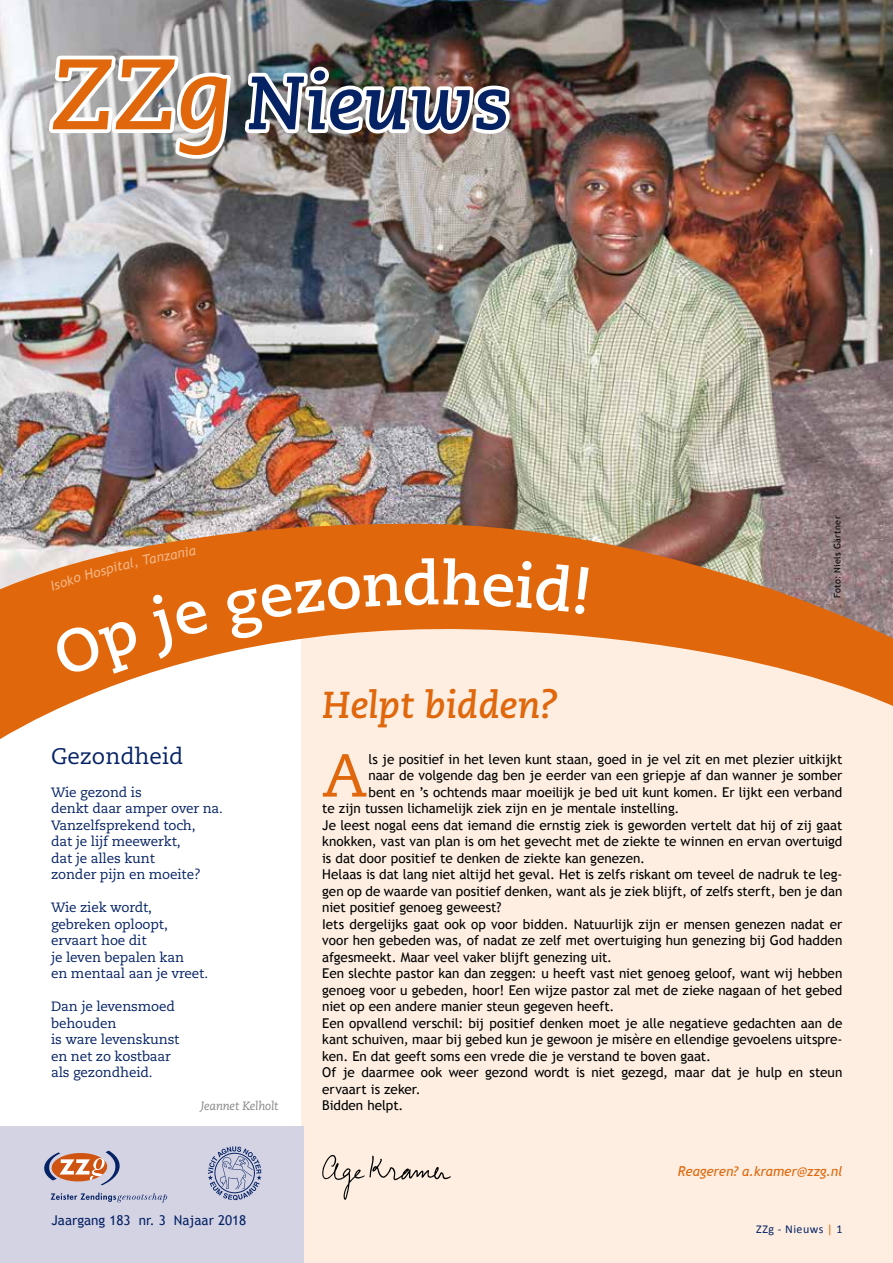
<style>
.page{position:relative;width:893px;height:1263px;background:#fff}
.page>*{position:absolute;margin:0;border:0;box-sizing:border-box;transform-origin:0 0}
.t1{font:italic 700 75.3px "Caecilia";color:#052265}
.t2{font:60.6px "Caecilia";color:#e0670b}
.t3{font:italic 700 37.5px "Caecilia";color:#e0670b}
.t4{font:22.5px "Caecilia";color:#052265}
.t5{font:13.5px "Trebuchet MS";color:#000}
.t6{font:13.5px/16.5px "Caecilia";letter-spacing:-.01em;color:#052265}
.t7{font:13.5px "Trebuchet MS";color:#052265}
.t8{font:italic 13.5px "Trebuchet MS";letter-spacing:-.005em;color:#e0670b}
.t9{font:italic 12px "Caecilia";letter-spacing:-.01em;color:#87888a}
.t10{font:12px "Calibri";letter-spacing:.04em;color:#052265}
.t11{font:9px "Trebuchet MS";letter-spacing:.03em;color:#000}
.s1{font-size:99.75px;color:#e0670b}
.s2{color:#e0670b}
</style>
<div class="page">
<img style="left:0;top:0;width:893px;height:524px">
<div style="left:301px;top:778px;width:592px;height:485px;background:#fdeee1"></div>
<svg style="left:0;top:524px;width:893px;height:254px"></svg>
<div style="left:0;top:1127px;width:304px;height:136px;background:#d4d3e3"></div>
<img style="left:43px;top:52px;width:470px;height:111px">
<svg style="left:208px;top:1146px;width:54px;height:54px"></svg>
<svg style="left:51px;top:1193px;width:116px;height:9px"></svg>
<svg style="left:44px;top:1151px;width:76px;height:34px"></svg>
<svg style="left:322px;top:1155px;width:129px;height:45px;background:#e7d9cd"></svg>
<svg style="left:225px;top:558px;width:364px;height:82px;background:#e2711b"></svg>
<svg style="left:50px;top:547px;width:160px;height:130px;background:#e1731f"></svg>
<h1 class="t1" style="left:51px;top:59px;width:460px"><span class="s1">ZZg</span> Nieuws</h1>
<p class="t11" style="left:832px;top:598px;width:83px;rotate:-90deg">Foto: Niels Gärtner</p>
<h3 class="t4" style="left:51px;top:743px;width:134px">Gezondheid</h3>
<p class="t6" style="left:51px;top:784px;width:173px">Wie gezond is<br>denkt daar amper over na.<br>Vanzelfsprekend toch,<br>dat je lijf meewerkt,<br>dat je alles kunt<br>zonder pijn en moeite?</p>
<p class="t6" style="left:51px;top:899px;width:159px">Wie ziek wordt, gebreken oploopt, ervaart hoe dit<br>je leven bepalen kan<br>en mentaal aan je vreet.</p>
<p class="t6" style="left:51px;top:998px;width:130px">Dan je levensmoed behouden<br>is ware levenskunst en net zo kostbaar als gezondheid.</p>
<p class="t9" style="left:201px;top:1099px;width:79px">Jeannet Kelholt</p>
<p class="t7" style="left:52px;top:1212px;width:196px">Jaargang 183 nr. 3 Najaar 2018</p>
<h3 class="t3" style="left:322px;top:683px;width:238px">Helpt bidden?</h3>
<h2 class="t2" style="left:322px;top:740px;width:46px">A</h2>
<p class="t5" style="left:368px;top:751px;width:475px">ls je positief in het leven kunt staan, goed in je vel zit en met plezier uitkijkt</p>
<p class="t5" style="left:368px;top:767px;width:475px">naar de volgende dag ben je eerder van een griepje af dan wanner je somber</p>
<p class="t5" style="left:368px;top:784px;width:475px">bent en ’s ochtends maar moeilijk je bed uit kunt komen. Er lijkt een verband</p>
<p class="t5" style="left:322px;top:800px;width:359px">te zijn tussen lichamelijk ziek zijn en je mentale instelling.</p>
<p class="t5" style="left:322px;top:817px;width:522px">Je leest nogal eens dat iemand die ernstig ziek is geworden vertelt dat hij of zij gaat</p>
<p class="t5" style="left:322px;top:833px;width:522px">knokken, vast van plan is om het gevecht met de ziekte te winnen en ervan overtuigd</p>
<p class="t5" style="left:322px;top:850px;width:324px">is dat door positief te denken de ziekte kan genezen.</p>
<p class="t5" style="left:322px;top:866px;width:522px">Helaas is dat lang niet altijd het geval. Het is zelfs riskant om teveel de nadruk te leg-</p>
<p class="t5" style="left:322px;top:883px;width:522px">gen op de waarde van positief denken, want als je ziek blijft, of zelfs sterft, ben je dan</p>
<p class="t5" style="left:322px;top:899px;width:181px">niet positief genoeg geweest?</p>
<p class="t5" style="left:322px;top:916px;width:522px">Iets dergelijks gaat ook op voor bidden. Natuurlijk zijn er mensen genezen nadat er</p>
<p class="t5" style="left:322px;top:932px;width:522px">voor hen gebeden was, of nadat ze zelf met overtuiging hun genezing bij God hadden</p>
<p class="t5" style="left:322px;top:949px;width:291px">afgesmeekt. Maar veel vaker blijft genezing uit.</p>
<p class="t5" style="left:322px;top:965px;width:522px">Een slechte pastor kan dan zeggen: u heeft vast niet genoeg geloof, want wij hebben</p>
<p class="t5" style="left:322px;top:982px;width:522px">genoeg voor u gebeden, hoor! Een wijze pastor zal met de zieke nagaan of het gebed</p>
<p class="t5" style="left:322px;top:998px;width:294px">niet op een andere manier steun gegeven heeft.</p>
<p class="t5" style="left:322px;top:1015px;width:522px">Een opvallend verschil: bij positief denken moet je alle negatieve gedachten aan de</p>
<p class="t5" style="left:322px;top:1031px;width:522px">kant schuiven, maar bij gebed kun je gewoon je misère en ellendige gevoelens uitspre-</p>
<p class="t5" style="left:322px;top:1048px;width:390px">ken. En dat geeft soms een vrede die je verstand te boven gaat.</p>
<p class="t5" style="left:322px;top:1064px;width:522px">Of je daarmee ook weer gezond wordt is niet gezegd, maar dat je hulp en steun</p>
<p class="t5" style="left:322px;top:1081px;width:100px">ervaart is zeker.</p>
<p class="t5" style="left:322px;top:1097px;width:83px">Bidden helpt.</p>
<p class="t8" style="left:678px;top:1163px;width:166px">Reageren? a.kramer@zzg.nl</p>
<p class="t10" style="left:756px;top:1221px;width:88px">ZZg - Nieuws <span class="s2">|</span> 1</p>
</div>
